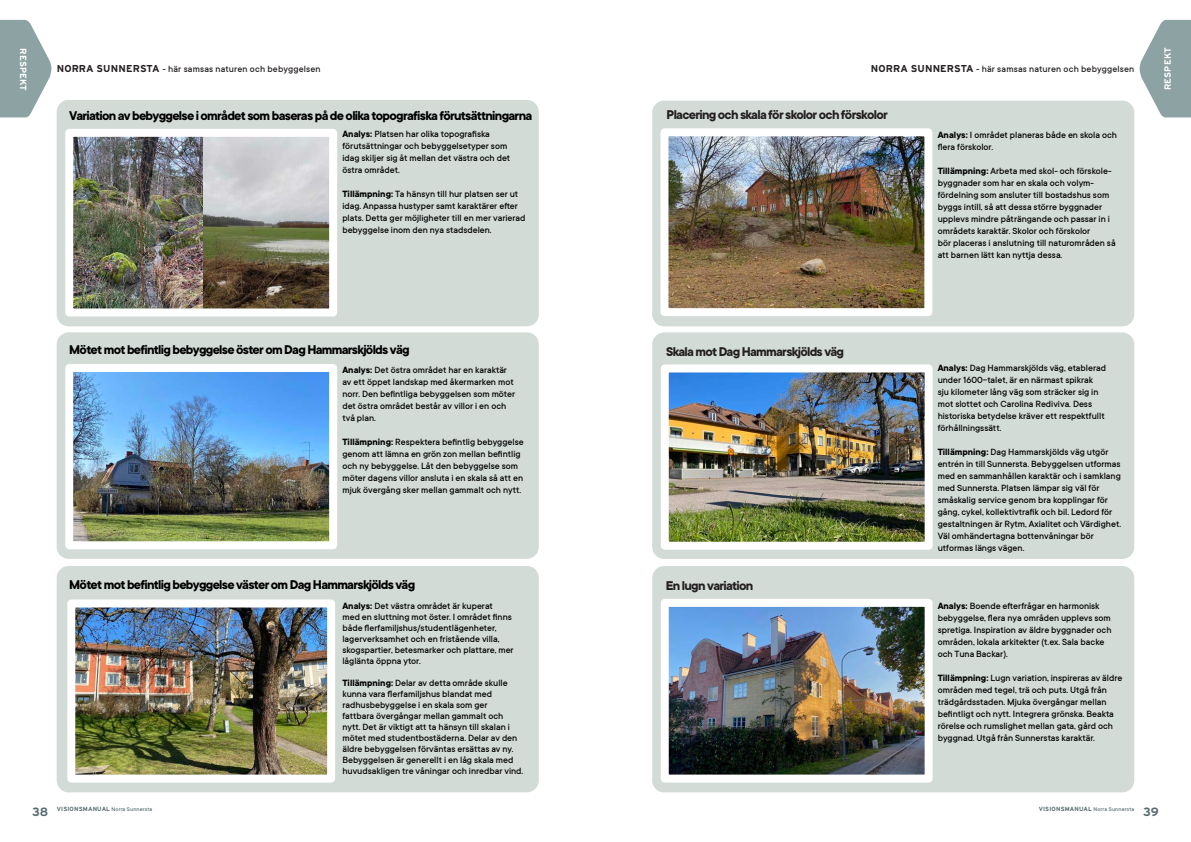
<style>
.page{position:relative;width:1191px;height:842px;background:#fff}
.page>*{position:absolute;margin:0;border:0;box-sizing:border-box;transform-origin:0 0}
.Rubrik_för_visuella{font:700 14px "TT Commons";letter-spacing:-.05em;color:#000}
.Rubrik_för_visuella-2{font:700 14px "TT Commons";letter-spacing:-.05em;color:#231f20}
.t1{font:700 12px "Interstate";color:#586c70}
.Text_för_visuella_ex{font:500 10px/12px "TT Commons";color:#000}
.VM_Underrubrik{font:500 10px "TT Commons";letter-spacing:.015em;color:#231f20}
.t2{font:700 9px "Interstate";letter-spacing:.015em;color:#fff}
.t3{font:500 6px "TT Commons";letter-spacing:.025em;color:#586c70}
.s1{font-family:"Interstate";font-weight:700}
.s2{font-weight:700}
.s3{font-family:"Interstate";font-weight:700;font-size:12px}
</style>
<div class="page">
<div style="left:57px;top:100px;width:482px;height:226px;background:#d3dbd7;border-radius:12px"></div>
<div style="left:652px;top:332px;width:482px;height:227px;background:#d3dbd7;border-radius:12px"></div>
<div style="left:652px;top:566px;width:482px;height:226px;background:#d3dbd7;border-radius:12px"></div>
<div style="left:57px;top:332px;width:482px;height:227px;background:#d3dbd7;border-radius:12px"></div>
<div style="left:57px;top:566px;width:482px;height:226px;background:#d3dbd7;border-radius:12px"></div>
<div style="left:652px;top:101px;width:482px;height:225px;background:#d3dbd7;border-radius:12px"></div>
<img style="left:670px;top:373px;width:253px;height:168px">
<div style="left:661px;top:364px;width:271px;height:186px;border:8px solid #fff"></div>
<img style="left:670px;top:608px;width:253px;height:166px">
<div style="left:661px;top:599px;width:271px;height:184px;border:8px solid #fff"></div>
<img style="left:74px;top:373px;width:254px;height:167px">
<div style="left:65px;top:364px;width:272px;height:185px;border:8px solid #fff"></div>
<img style="left:669px;top:137px;width:254px;height:170px">
<div style="left:660px;top:128px;width:272px;height:188px;border:8px solid #fff"></div>
<img style="left:74px;top:138px;width:254px;height:169px">
<img style="left:76px;top:608px;width:250px;height:166px">
<div style="left:67px;top:599px;width:268px;height:184px;border:8px solid #fff"></div>
<svg style="left:0;top:20px;width:52px;height:97px"></svg>
<div style="left:9px;top:31px;width:18px;height:77px;background:#8ca2a3"></div>
<svg style="left:1139px;top:20px;width:52px;height:97px"></svg>
<div style="left:1163px;top:27px;width:19px;height:84px;background:#8ca2a3"></div>
<div style="left:65px;top:129px;width:272px;height:187px;border:8px solid #fff"></div>
<p class="t2" style="left:29px;top:48px;width:44px;rotate:90deg">RESPEKT</p>
<p class="t2" style="left:1162px;top:90px;width:44px;rotate:-90deg">RESPEKT</p>
<p class="VM_Underrubrik" style="left:57px;top:63px;width:265px"><span class="s1">NORRA SUNNERSTA</span> - här samsas naturen och bebyggelsen</p>
<p class="VM_Underrubrik" style="left:871px;top:63px;width:265px"><span class="s1">NORRA SUNNERSTA</span> - här samsas naturen och bebyggelsen</p>
<p class="Rubrik_för_visuella" style="left:69px;top:107px;width:464px">Variation av bebyggelse i området som baseras på de olika topografiska förutsättningarna</p>
<p class="Text_för_visuella_ex" style="left:342px;top:128px;width:169px"><span class="s2">Analys:</span> Platsen har olika topografiska förutsättningar och bebyggelsetyper som idag skiljer sig åt mellan det västra och det östra området.</p>
<p class="Text_för_visuella_ex" style="left:342px;top:188px;width:185px"><span class="s2">Tillämpning:</span> Ta hänsyn till hur platsen ser ut idag. Anpassa hustyper samt karaktärer efter plats. Detta ger möjligheter till en mer varierad bebyggelse inom den nya stadsdelen.</p>
<p class="Rubrik_för_visuella" style="left:69px;top:340px;width:342px">Mötet mot befintlig bebyggelse öster om Dag Hammarskjölds väg</p>
<p class="Text_för_visuella_ex" style="left:342px;top:363px;width:174px"><span class="s2">Analys:</span> Det östra området har en karaktär av ett öppet landskap med åkermarken mot norr. Den befintliga bebyggelsen som möter det östra området består av villor i en och två plan.</p>
<p class="Text_för_visuella_ex" style="left:342px;top:435px;width:183px"><span class="s2">Tillämpning:</span> Respektera befintlig bebyggelse genom att lämna en grön zon mellan befintlig och ny bebyggelse. Låt den bebyggelse som möter dagens villor ansluta i en skala så att en mjuk övergång sker mellan gammalt och nytt.</p>
<p class="Rubrik_för_visuella" style="left:69px;top:576px;width:347px">Mötet mot befintlig bebyggelse väster om Dag Hammarskjölds väg</p>
<p class="Text_för_visuella_ex" style="left:342px;top:600px;width:173px;line-height:11px"><span class="s2">Analys:</span> Det västra området är kuperat<br>med en sluttning mot öster. I området finns både flerfamiljshus/studentlägenheter, lagerverksamhet och en fristående villa, skogspartier, betesmarker och plattare, mer låglänta öppna ytor.</p>
<p class="Text_för_visuella_ex" style="left:342px;top:677px;width:182px;line-height:11px"><span class="s2">Tillämpning:</span> Delar av detta område skulle kunna vara flerfamiljshus blandat med radhusbebyggelse i en skala som ger<br>fattbara övergångar mellan gammalt och nytt. Det är viktigt att ta hänsyn till skalan i mötet med studentbostäderna. Delar av den äldre bebyggelsen förväntas ersättas av ny.<br>Bebyggelsen är generellt i en låg skala med huvudsakligen tre våningar och inredbar vind.</p>
<p class="t1" style="left:32px;top:804px;width:18px">38</p>
<p class="t3" style="left:57px;top:806px;width:97px"><span class="s1">VISIONSMANUAL</span> Norra Sunnersta</p>
<p class="Rubrik_för_visuella-2" style="left:666px;top:106px;width:223px">Placering och skala för skolor och förskolor</p>
<p class="Rubrik_för_visuella-2" style="left:666px;top:342px;width:180px">Skala mot Dag Hammarskjölds väg</p>
<p class="Rubrik_för_visuella-2" style="left:666px;top:576px;width:89px">En lugn variation</p>
<p class="Text_för_visuella_ex" style="left:937px;top:129px;width:181px"><span class="s2">Analys:</span> I området planeras både en skola och flera förskolor.</p>
<p class="Text_för_visuella_ex" style="left:937px;top:165px;width:179px"><span class="s2">Tillämpning:</span> Arbeta med skol- och förskole&shy;byggnader som har en skala och volym&shy;fördelning som ansluter till bostadshus som byggs intill, så att dessa större byggnader upplevs mindre påträngande och passar in i områdets karaktär. Skolor och förskolor<br>bör placeras i anslutning till naturområden så att barnen lätt kan nyttja dessa.</p>
<p class="Text_för_visuella_ex" style="left:937px;top:362px;width:170px"><span class="s2">Analys:</span> Dag Hammarskjölds väg, etablerad under 1600-talet, är en närmast spikrak sju kilometer lång väg som sträcker sig in mot slottet och Carolina Rediviva. Dess historiska betydelse kräver ett respektfullt förhållningssätt.</p>
<p class="Text_för_visuella_ex" style="left:937px;top:446px;width:185px"><span class="s2">Tillämpning:</span> Dag Hammarskjölds väg utgör entrén in till Sunnersta. Bebyggelsen utformas med en sammanhållen karaktär och i samklang med Sunnersta. Platsen lämpar sig väl för småskalig service genom bra kopplingar för gång, cykel, kollektivtrafik och bil. Ledord för gestaltningen är Rytm, Axialitet och Värdighet.<br>Väl omhändertagna bottenvåningar bör utformas längs vägen.</p>
<p class="Text_för_visuella_ex" style="left:937px;top:600px;width:175px"><span class="s2">Analys:</span> Boende efterfrågar en harmonisk bebyggelse, flera nya områden upplevs som spretiga. Inspiration av äldre byggnader och områden, lokala arkitekter (t.ex. Sala backe och Tuna Backar).</p>
<p class="Text_för_visuella_ex" style="left:937px;top:672px;width:186px"><span class="s2">Tillämpning:</span> Lugn variation, inspireras av äldre områden med tegel, trä och puts. Utgå från trädgårdsstaden. Mjuka övergångar mellan befintligt och nytt. Integrera grönska. Beakta rörelse och rumslighet mellan gata, gård och byggnad. Utgå från Sunnerstas karaktär.</p>
<p class="t3" style="left:1038px;top:806px;width:122px"><span class="s1">VISIONSMANUAL</span> Norra Sunnersta <span class="s3">39</span></p>
</div>
